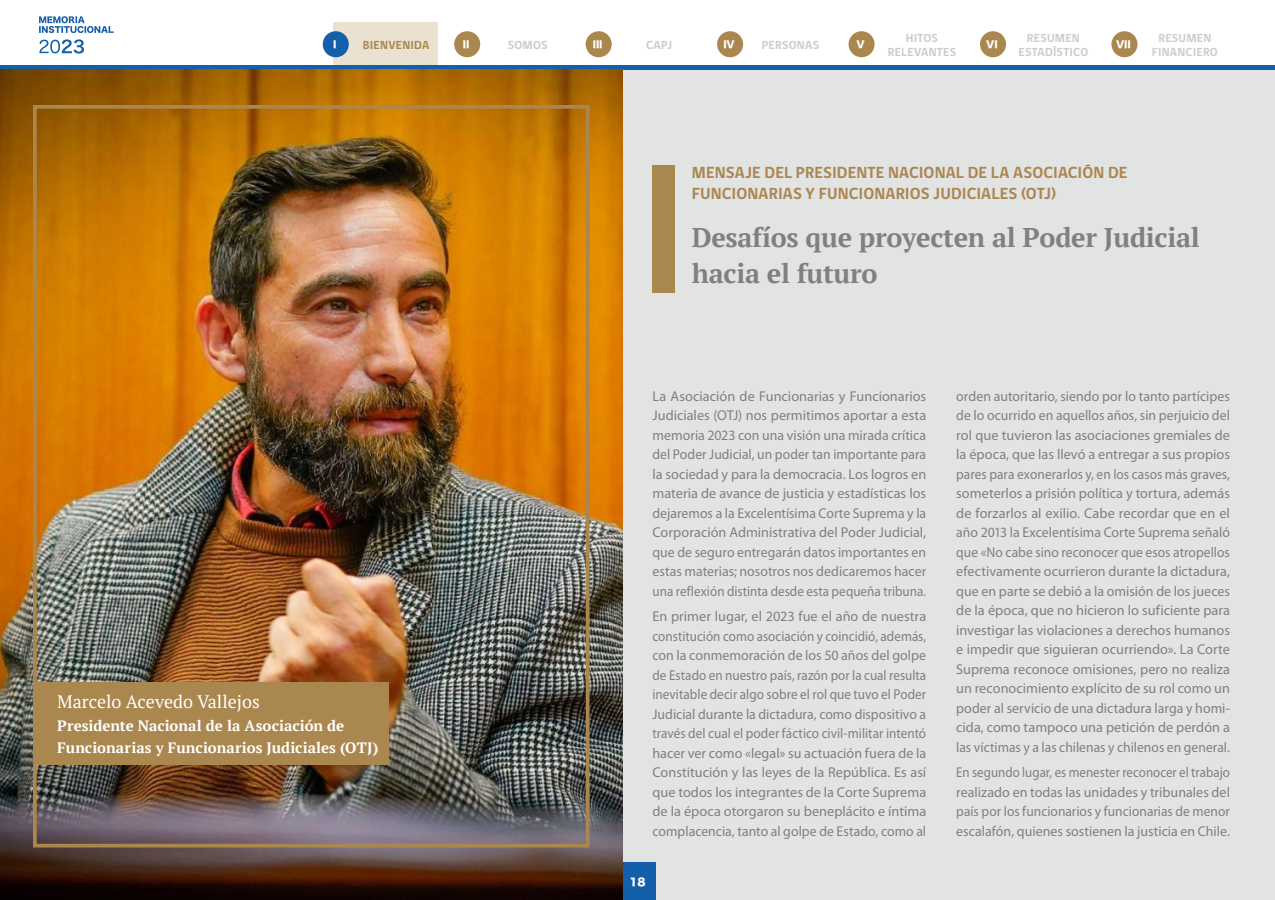
<style>
.page{position:relative;width:1275px;height:900px;background:#fff}
.page>*{position:absolute;margin:0;border:0;box-sizing:border-box;transform-origin:0 0}
.t1{font:700 27px/36px "PT Serif";letter-spacing:-.01em;color:#808080}
.t2{font:18px "PT Serif";color:#fff}
.t3{font:700 16.5px/21px "gob CL";color:#ab8750}
.t4{font:700 15px/22.5px "PT Serif";color:#fff}
.t5{font:14.25px/19.5px "Myriad Pro";color:#808080;text-align:justify}
.t6{font:14.25px/19.5px "Myriad Pro";color:#808080;text-align:justify;scale:.91 1}
.t7{font:700 12px/13.5px "gob CL";letter-spacing:.02em;color:#ccc;text-align:center}
.t8{font:700 12px "gob CL";letter-spacing:.015em;color:#ab8750}
.t9{font:10.5px "Hira Kaku Std W8";color:#fff}
.t10{font:9.6px "Hira Kaku Std W8";color:#fff}
</style>
<div class="page">
<div style="left:334px;top:23px;width:104px;height:42px;background:#eae1d1"></div>
<div style="left:0;top:65px;width:1275px;height:835px;background:#e2e3e3"></div>
<svg style="left:39px;top:16px;width:75px;height:17px"></svg>
<svg style="left:39px;top:39px;width:45px;height:15px"></svg>
<div style="left:0;top:65px;width:1275px;height:5px;background:#135fa9"></div>
<div style="left:323px;top:31px;width:26px;height:26px;background:#135fa9;border-radius:50%"></div>
<div style="left:454px;top:31px;width:26px;height:26px;background:#ab8750;border-radius:50%"></div>
<div style="left:586px;top:31px;width:26px;height:26px;background:#ab8750;border-radius:50%"></div>
<div style="left:717px;top:31px;width:26px;height:26px;background:#ab8750;border-radius:50%"></div>
<div style="left:849px;top:31px;width:26px;height:26px;background:#ab8750;border-radius:50%"></div>
<div style="left:980px;top:31px;width:26px;height:26px;background:#ab8750;border-radius:50%"></div>
<div style="left:1111px;top:31px;width:27px;height:26px;background:#ab8750;border-radius:50%"></div>
<div style="left:619px;top:863px;width:37px;height:37px;background:#135fa9"></div>
<img style="left:0;top:70px;width:622px;height:830px">
<div style="left:33px;top:105px;width:556px;height:743px;border:4px solid #ab8750"></div>
<div style="left:652px;top:165px;width:23px;height:128px;background:#ab8750"></div>
<div style="left:33px;top:682px;width:355px;height:83px;background:#ab8750"></div>
<p class="t7" style="left:888px;top:32px;width:70px">HITOS<br>RELEVANTES</p>
<p class="t7" style="left:1019px;top:32px;width:71px">RESUMEN<br>ESTADÍSTICO</p>
<p class="t7" style="left:1152px;top:32px;width:68px">RESUMEN<br>FINANCIERO</p>
<p class="t10" style="left:333px;top:39px;width:5px">I</p>
<p class="t10" style="left:463px;top:39px;width:8px">II</p>
<p class="t7" style="left:508px;top:38px;width:41px">SOMOS</p>
<p class="t10" style="left:593px;top:39px;width:11px">III</p>
<p class="t7" style="left:646px;top:38px;width:28px">CAPJ</p>
<p class="t10" style="left:723px;top:39px;width:13px">IV</p>
<p class="t7" style="left:762px;top:38px;width:59px">PERSONAS</p>
<p class="t10" style="left:856px;top:39px;width:10px">V</p>
<p class="t10" style="left:986px;top:39px;width:13px">VI</p>
<p class="t10" style="left:1116px;top:39px;width:16px">VII</p>
<p class="t8" style="left:363px;top:37px;width:68px">BIENVENIDA</p>
<p class="t2" style="left:57px;top:690px;width:204px">Marcelo Acevedo Vallejos</p>
<p class="t4" style="left:57px;top:714px;width:323px">Presidente Nacional de la Asociación de<br>Funcionarias y Funcionarios Judiciales (OTJ)</p>
<p class="t3" style="left:692px;top:162px;width:437px">MENSAJE DEL PRESIDENTE NACIONAL DE LA ASOCIACIÓN DE<br>FUNCIONARIAS Y FUNCIONARIOS JUDICIALES (OTJ)</p>
<h1 class="t1" style="left:692px;top:219px;width:510px">Desafíos que proyecten al Poder Judicial hacia el futuro</h1>
<p class="t5" style="left:652px;top:386px;width:275px">La Asociación de Funcionarias y Funcionarios Judiciales (OTJ) nos permitimos aportar a esta memoria 2023 con una visión una mirada crítica del Poder Judicial, un poder tan importante para la sociedad y para la democracia. Los logros en materia de avance de justicia y estadísticas los dejaremos a la Excelentísima Corte Suprema y la Corporación Administrativa del Poder Judicial, que de seguro entregarán datos importantes en estas materias; nosotros nos dedicaremos hacer una reflexión distinta desde esta pequeña tribuna.</p>
<p class="t5" style="left:652px;top:607px;width:275px">En primer lugar, el 2023 fue el año de nuestra constitución como asociación y coincidió, además, con la conmemoración de los 50 años del golpe de Estado en nuestro país, razón por la cual resulta inevitable decir algo sobre el rol que tuvo el Poder Judicial durante la dictadura, como dispositivo a través del cual el poder fáctico civil-militar intentó hacer ver como «legal» su actuación fuera de la Constitución y las leyes de la República. Es así que todos los integrantes de la Corte Suprema de la época otorgaron su beneplácito e íntima complacencia, tanto al golpe de Estado, como al</p>
<p class="t9" style="left:629px;top:876px;width:18px">18</p>
<p class="t5" style="left:956px;top:386px;width:275px">orden autoritario, siendo por lo tanto partícipes de lo ocurrido en aquellos años, sin perjuicio del rol que tuvieron las asociaciones gremiales de la época, que las llevó a entregar a sus propios pares para exonerarlos y, en los casos más graves, someterlos a prisión política y tortura, además de forzarlos al exilio. Cabe recordar que en el año 2013 la Excelentísima Corte Suprema señaló que «No cabe sino reconocer que esos atropellos efectivamente ocurrieron durante la dictadura, que en parte se debió a la omisión de los jueces de la época, que no hicieron lo suficiente para investigar las violaciones a derechos humanos e impedir que siguieran ocurriendo». La Corte Suprema reconoce omisiones, pero no realiza un reconocimiento explícito de su rol como un poder al servicio de una dictadura larga y homi&shy;cida, como tampoco una petición de perdón a las víctimas y a las chilenas y chilenos en general.</p>
<p class="t6" style="left:956px;top:763px;width:302px">En segundo lugar, es menester reconocer el trabajo realizado en todas las unidades y tribunales del país por los funcionarios y funcionarias de menor escalafón, quienes sostienen la justicia en Chile.</p>
</div>
